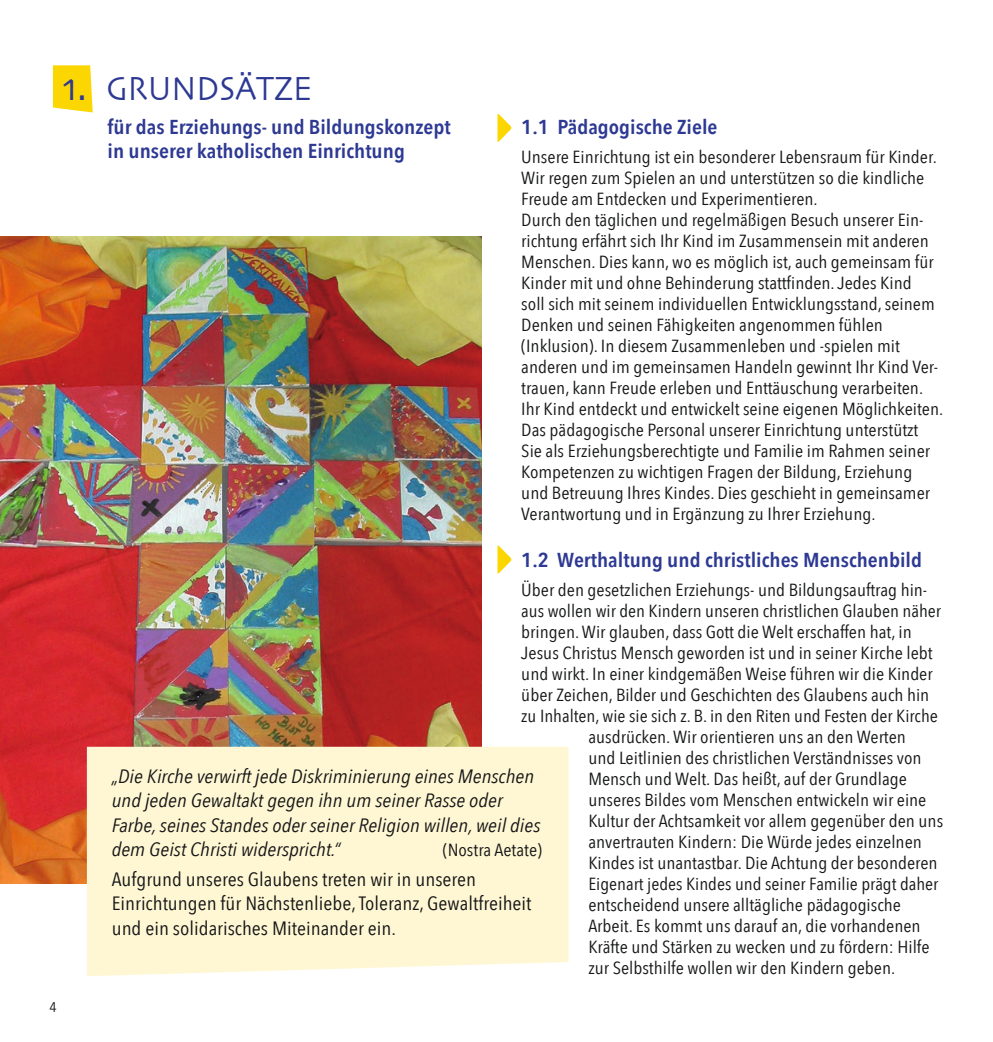
<style>
.page{position:relative;width:993px;height:1042px;background:#fff}
.page>*{position:absolute;margin:0;border:0;box-sizing:border-box;transform-origin:0 0}
.t1{font:35px "Skia";color:#2d3993;scale:.9 1}
.t2{font:600 20.12px/24.2px "Avenir Next Condensed";color:#2d3993;scale:1.1 1}
.t3{font:italic 19.25px/24.5px "Avenir Next Condensed";color:#151616;scale:1.1 1}
.t4{font:19.25px/24.5px "Avenir Next Condensed";color:#151616;scale:1.1 1}
.t5{font:17.5px/21px "Avenir Next Condensed";color:#151616;scale:1.1 1}
.t6{font:17.5px "Avenir Next Condensed";color:#151616;scale:1.08 1}
.t7{font:14px "Avenir Next Condensed";color:#151616;scale:1.1 1}
.s1{font-size:42px}
</style>
<div class="page">
<img style="left:0;top:236px;width:481px;height:647px">
<svg style="left:53px;top:65px;width:40px;height:47px;background:#fcd916"></svg>
<svg style="left:497px;top:114px;width:14px;height:28px"></svg>
<svg style="left:497px;top:545px;width:14px;height:29px"></svg>
<div style="left:87px;top:747px;width:481px;height:229px;background:#fff7d4"></div>
<h1 class="t1" style="left:63px;top:67px;width:278px"><span class="s1">1.</span> GRUNDSÄTZE</h1>
<p class="t2" style="left:107px;top:114px;width:313px">für das Erziehungs- und Bildungskonzept in unserer katholischen Einrichtung</p>
<p class="t2" style="left:521px;top:115px;width:180px">1.1 Pädagogische Ziele</p>
<p class="t5" style="left:521px;top:145px;width:385px">Unsere Einrichtung ist ein besonderer Lebensraum für Kinder.<br>Wir regen zum Spielen an und unterstützen so die kindliche Freude am Entdecken und Experimentieren.<br>Durch den täglichen und regelmäßigen Besuch unserer Ein&shy;richtung erfährt sich Ihr Kind im Zusammensein mit anderen Menschen. Dies kann, wo es möglich ist, auch gemeinsam für Kinder mit und ohne Behinderung stattfinden. Jedes Kind<br>soll sich mit seinem individuellen Entwicklungsstand, seinem Denken und seinen Fähigkeiten angenommen fühlen (Inklusion). In diesem Zusammenleben und -spielen mit anderen und im gemeinsamen Handeln gewinnt Ihr Kind Ver&shy;trauen, kann Freude erleben und Enttäuschung verarbeiten.<br>Ihr Kind entdeckt und entwickelt seine eigenen Möglichkeiten.<br>Das pädagogische Personal unserer Einrichtung unterstützt Sie als Erziehungsberechtigte und Familie im Rahmen seiner Kompetenzen zu wichtigen Fragen der Bildung, Erziehung und Betreuung Ihres Kindes. Dies geschieht in gemeinsamer Verantwortung und in Ergänzung zu Ihrer Erziehung.</p>
<p class="t2" style="left:521px;top:547px;width:366px">1.2 Werthaltung und christliches Menschenbild</p>
<p class="t5" style="left:521px;top:578px;width:370px">Über den gesetzlichen Erziehungs- und Bildungsauftrag hin-</p>
<p class="t6" style="left:521px;top:595px;width:390px">aus wollen wir den Kindern unseren christlichen Glauben näher</p>
<p class="t5" style="left:521px;top:620px;width:356px">bringen. Wir glauben, dass Gott die Welt erschaffen hat, in</p>
<p class="t5" style="left:521px;top:641px;width:375px">Jesus Christus Mensch geworden ist und in seiner Kirche lebt</p>
<p class="t5" style="left:521px;top:662px;width:375px">und wirkt. In einer kindgemäßen Weise führen wir die Kinder</p>
<p class="t5" style="left:521px;top:683px;width:372px">über Zeichen, Bilder und Geschichten des Glaubens auch hin</p>
<p class="t6" style="left:521px;top:700px;width:387px">zu Inhalten, wie sie sich z. B. in den Riten und Festen der Kirche</p>
<p class="t5" style="left:588px;top:725px;width:290px">ausdrücken. Wir orientieren uns an den Werten</p>
<p class="t5" style="left:588px;top:746px;width:304px">und Leitlinien des christlichen Verständnisses von</p>
<p class="t5" style="left:588px;top:767px;width:291px">Mensch und Welt. Das heißt, auf der Grundlage</p>
<p class="t5" style="left:588px;top:788px;width:309px">unseres Bildes vom Menschen entwickeln wir eine</p>
<p class="t5" style="left:588px;top:809px;width:324px">Kultur der Achtsamkeit vor allem gegenüber den uns</p>
<p class="t5" style="left:588px;top:830px;width:304px">anvertrauten Kindern: Die Würde jedes einzelnen</p>
<p class="t5" style="left:588px;top:851px;width:319px">Kindes ist unantastbar. Die Achtung der besonderen</p>
<p class="t6" style="left:588px;top:868px;width:325px">Eigenart jedes Kindes und seiner Familie prägt daher</p>
<p class="t5" style="left:588px;top:893px;width:286px">entscheidend unsere alltägliche pädagogische</p>
<p class="t5" style="left:588px;top:914px;width:303px">Arbeit. Es kommt uns darauf an, die vorhandenen</p>
<p class="t5" style="left:588px;top:935px;width:311px">Kräfte und Stärken zu wecken und zu fördern: Hilfe</p>
<p class="t5" style="left:588px;top:956px;width:280px">zur Selbsthilfe wollen wir den Kindern geben.</p>
<p class="t3" style="left:112px;top:764px;width:391px">„Die Kirche verwirft jede Diskriminierung eines Menschen und jeden Gewaltakt gegen ihn um seiner Rasse oder Farbe, seines Standes oder seiner Religion willen, weil dies dem Geist Christi widerspricht.“</p>
<p class="t5" style="left:443px;top:839px;width:92px">(Nostra Aetate)</p>
<p class="t4" style="left:112px;top:866px;width:383px">Aufgrund unseres Glaubens treten wir in unseren<br>Einrichtungen für Nächstenliebe, Toleranz, Gewaltfreiheit und ein solidarisches Miteinander ein.</p>
<p class="t7" style="left:50px;top:995px;width:8px">4</p>
</div>
